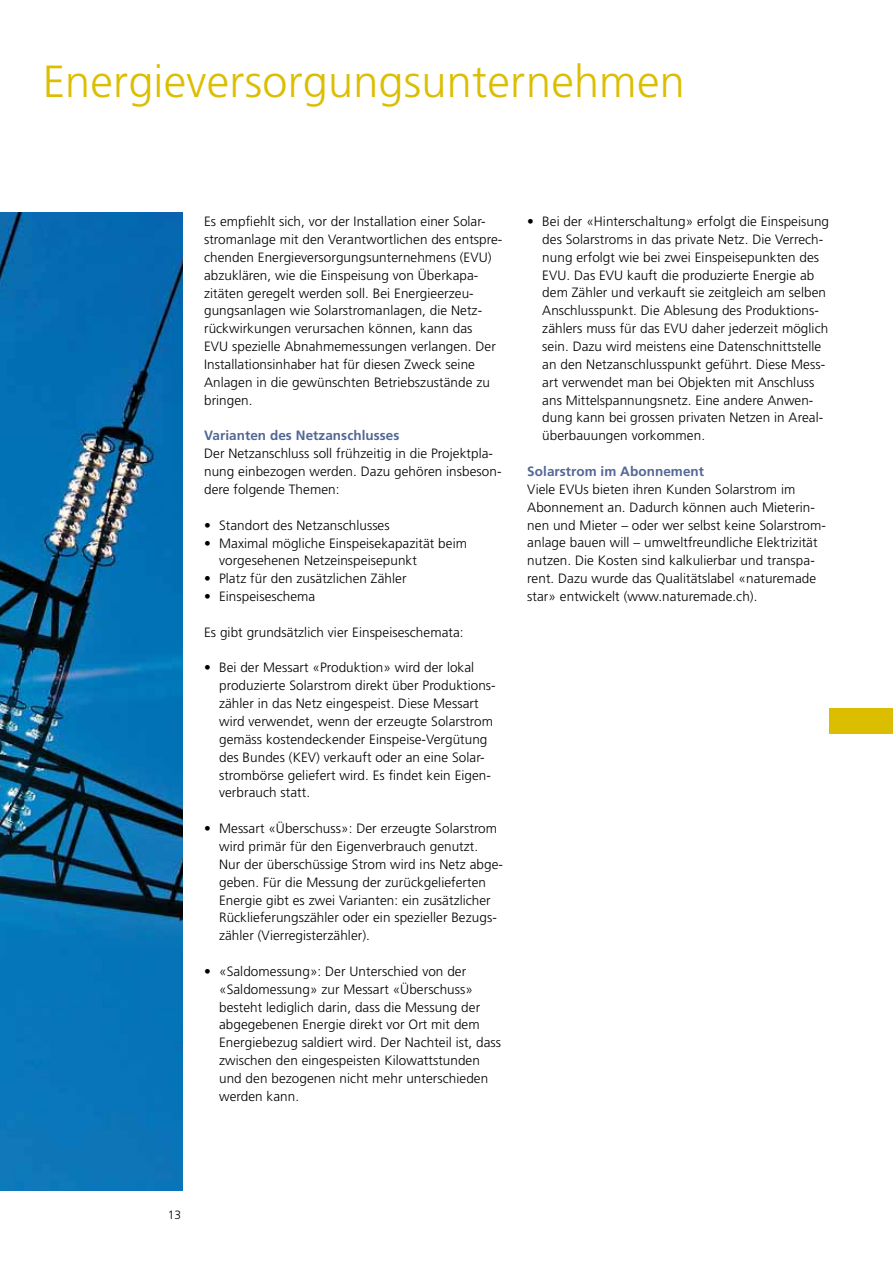
<style>
.page{position:relative;width:893px;height:1263px;background:#fff}
.page>*{position:absolute;margin:0;border:0;box-sizing:border-box;transform-origin:0 0}
.t1{font:300 45px "Frutiger";letter-spacing:.005em;color:#dcbe00}
.t2{font:300 13.5px/17.9px "Frutiger";letter-spacing:.005em;color:#000}
.t3{font:700 13.5px "Frutiger";letter-spacing:.005em;color:#536795}
.t4{font:300 12px "Frutiger";color:#000}
</style>
<div class="page">
<img style="left:0;top:213px;width:183px;height:978px">
<div style="left:829px;top:708px;width:64px;height:25px;background:#dcbe00"></div>
<h1 class="t1" style="left:42px;top:56px;width:644px">Energieversorgungsunternehmen</h1>
<p class="t2" style="left:204px;top:213px;width:299px">Es empfiehlt sich, vor der Installation einer Solar&shy;stromanlage mit den Verantwortlichen des entspre&shy;chenden Energieversorgungsunternehmens (EVU) abzuklären, wie die Einspeisung von Überkapa&shy;zitäten geregelt werden soll. Bei Energieerzeu&shy;gungsanlagen wie Solarstromanlagen, die Netz&shy;rückwirkungen verursachen können, kann das<br>EVU spezielle Abnahmemessungen verlangen. Der Installationsinhaber hat für diesen Zweck seine Anlagen in die gewünschten Betriebszustände zu bringen.</p>
<p class="t3" style="left:204px;top:428px;width:197px">Varianten des Netzanschlusses</p>
<p class="t2" style="left:204px;top:445px;width:299px">Der Netzanschluss soll frühzeitig in die Projektpla&shy;nung einbezogen werden. Dazu gehören insbeson&shy;dere folgende Themen:</p>
<p class="t2" style="left:204px;top:516px;width:187px">• Standort des Netzanschlusses</p>
<p class="t2" style="left:219px;top:534px;width:249px;text-indent:-15px">• Maximal mögliche Einspeisekapazität beim vorgesehenen Netzeinspeisepunkt</p>
<p class="t2" style="left:204px;top:570px;width:204px">• Platz für den zusätzlichen Zähler</p>
<p class="t2" style="left:204px;top:587px;width:113px">• Einspeiseschema</p>
<p class="t2" style="left:204px;top:623px;width:261px">Es gibt grundsätzlich vier Einspeiseschemata:</p>
<p class="t2" style="left:219px;top:659px;width:278px;text-indent:-15px">• Bei der Messart «Produktion» wird der lokal produzierte Solarstrom direkt über Produktions&shy;zähler in das Netz eingespeist. Diese Messart wird verwendet, wenn der erzeugte Solarstrom gemäss kostendeckender Einspeise-Vergütung des Bundes (KEV) verkauft oder an eine Solar&shy;strombörse geliefert wird. Es findet kein Eigen&shy;verbrauch statt.</p>
<p class="t2" style="left:219px;top:819px;width:285px;text-indent:-15px">• Messart «Überschuss»: Der erzeugte Solarstrom wird primär für den Eigenverbrauch genutzt.<br>Nur der überschüssige Strom wird ins Netz abge&shy;geben. Für die Messung der zurückgelieferten Energie gibt es zwei Varianten: ein zusätzlicher Rücklieferungszähler oder ein spezieller Bezugs&shy;zähler (Vierregisterzähler).</p>
<p class="t2" style="left:219px;top:962px;width:284px;text-indent:-15px">• «Saldomessung»: Der Unterschied von der «Saldomessung» zur Messart «Überschuss» besteht lediglich darin, dass die Messung der abgegebenen Energie direkt vor Ort mit dem Energiebezug saldiert wird. Der Nachteil ist, dass zwischen den eingespeisten Kilowattstunden und den bezogenen nicht mehr unterschieden werden kann.</p>
<p class="t2" style="left:542px;top:212px;width:288px;text-indent:-15px">• Bei der «Hinterschaltung» erfolgt die Einspeisung des Solarstroms in das private Netz. Die Verrech&shy;nung erfolgt wie bei zwei Einspeisepunkten des EVU. Das EVU kauft die produzierte Energie ab dem Zähler und verkauft sie zeitgleich am selben Anschlusspunkt. Die Ablesung des Produktions&shy;zählers muss für das EVU daher jederzeit möglich sein. Dazu wird meistens eine Datenschnittstelle an den Netzanschlusspunkt geführt. Diese Mess&shy;art verwendet man bei Objekten mit Anschluss ans Mittelspannungsnetz. Eine andere Anwen&shy;dung kann bei grossen privaten Netzen in Areal&shy;überbauungen vorkommen.</p>
<p class="t3" style="left:527px;top:463px;width:178px">Solarstrom im Abonnement</p>
<p class="t2" style="left:527px;top:480px;width:300px">Viele EVUs bieten ihren Kunden Solarstrom im Abonnement an. Dadurch können auch Mieterin&shy;nen und Mieter – oder wer selbst keine Solarstrom&shy;anlage bauen will – umweltfreundliche Elektrizität nutzen. Die Kosten sind kalkulierbar und transpa&shy;rent. Dazu wurde das Qualitätslabel «naturemade star» entwickelt (www.naturemade.ch).</p>
<p class="t4" style="left:168px;top:1208px;width:15px">13</p>
</div>
